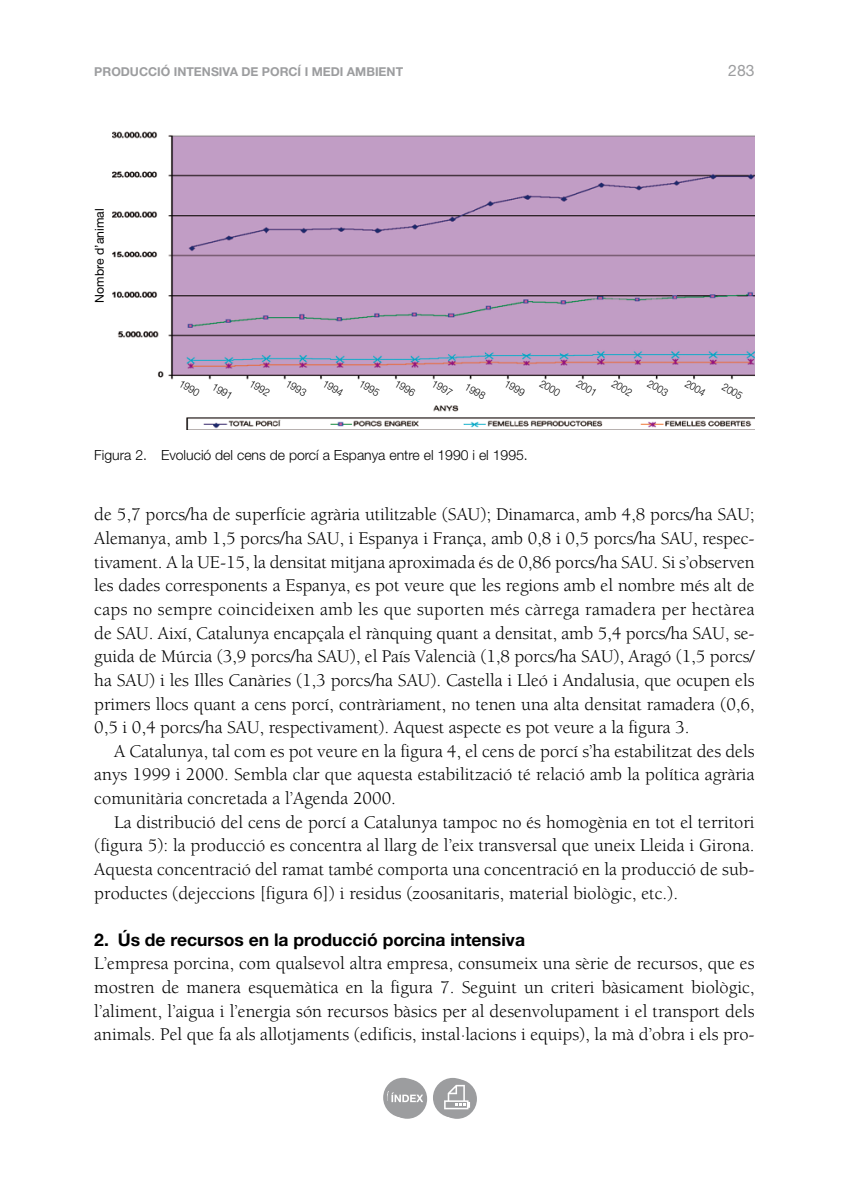
<style>
.page{position:relative;width:844px;height:1191px;background:#fff}
.page>*{position:absolute;margin:0;border:0;box-sizing:border-box;transform-origin:0 0}
.t1{font:18.38px/23.6px "Berkeley";color:#000;text-align:justify}
.t2{font:700 17.5px "Helvetica Neue";color:#000}
.t3{font:15.75px "Helvetica Neue";color:#9c9d9f}
.t4{font:300 14px "Helvetica Neue";color:#000}
.t5{font:700 12.25px "Helvetica Neue";color:#9c9d9f}
.t6{font:12.25px "Helvetica Neue";color:#000}
.t7{font:300 10.5px "Helvetica Neue";color:#000;scale:.93 1}
</style>
<div class="page">
<svg style="left:383px;top:1077px;width:40px;height:40px"></svg>
<div style="left:433px;top:1078px;width:39px;height:39px;background:#9c9d9f;border-radius:50%"></div>
<div style="left:387px;top:1079px;width:40px;height:39px;background:#9c9d9f;border-radius:50%"></div>
<svg style="left:387px;top:1091px;width:36px;height:11px"></svg>
<div style="left:437px;top:1079px;width:40px;height:39px;background:#9c9d9f;border-radius:50%"></div>
<svg style="left:439px;top:1083px;width:31px;height:26px"></svg>
<img style="left:113px;top:131px;width:641px;height:298px">
<p class="t5" style="left:94px;top:64px;width:10px">pro</p>
<p class="t5" style="left:121px;top:64px;width:18px">ducció</p>
<p class="t5" style="left:174px;top:64px;width:45px">intensiva</p>
<p class="t5" style="left:241px;top:64px;width:30px">de porcí</p>
<p class="t5" style="left:304px;top:64px;width:51px">i medi ambi</p>
<p class="t5" style="left:378px;top:64px;width:26px">ent</p>
<p class="t3" style="left:728px;top:61px;width:28px">283</p>
<p class="t6" style="left:92px;top:302px;width:95px;rotate:-90deg">Nombre d’animal</p>
<p class="t7" style="left:183px;top:377px;width:25px;rotate:30deg">1990</p>
<p class="t7" style="left:216px;top:380px;width:25px;rotate:30deg">1991</p>
<p class="t7" style="left:253px;top:377px;width:25px;rotate:30deg">1992</p>
<p class="t7" style="left:290px;top:377px;width:25px;rotate:30deg">1993</p>
<p class="t7" style="left:327px;top:377px;width:25px;rotate:30deg">1994</p>
<p class="t7" style="left:363px;top:377px;width:25px;rotate:30deg">1995</p>
<p class="t7" style="left:398px;top:377px;width:25px;rotate:30deg">1996</p>
<p class="t7" style="left:436px;top:377px;width:25px;rotate:30deg">1997</p>
<p class="t7" style="left:469px;top:380px;width:25px;rotate:30deg">1998</p>
<p class="t7" style="left:508px;top:377px;width:25px;rotate:30deg">1999</p>
<p class="t7" style="left:543px;top:377px;width:25px;rotate:30deg">2000</p>
<p class="t7" style="left:580px;top:377px;width:25px;rotate:30deg">2001</p>
<p class="t7" style="left:615px;top:377px;width:25px;rotate:30deg">2002</p>
<p class="t7" style="left:651px;top:377px;width:25px;rotate:30deg">2003</p>
<p class="t7" style="left:689px;top:377px;width:25px;rotate:30deg">2004</p>
<p class="t7" style="left:726px;top:380px;width:25px;rotate:30deg">2005</p>
<p class="t4" style="left:94px;top:447px;width:435px">Figura 2. Evolució del cens de porcí a Espanya entre el 1990 i el 1995.</p>
<p class="t1" style="left:94px;top:503px;width:661px">de 5,7 porcs/ha de superfície agrària utilitzable (SAU); Dinamarca, amb 4,8 porcs/ha SAU; Alemanya, amb 1,5 porcs/ha SAU, i Espanya i França, amb 0,8 i 0,5 porcs/ha SAU, respec&shy;tivament. A la UE-15, la densitat mitjana aproximada és de 0,86 porcs/ha SAU. Si s’observen les dades corresponents a Espanya, es pot veure que les regions amb el nombre més alt de caps no sempre coincideixen amb les que suporten més càrrega ramadera per hectàrea de SAU. Així, Catalunya encapçala el rànquing quant a densitat, amb 5,4 porcs/ha SAU, se&shy;guida de Múrcia (3,9 porcs/ha SAU), el País Valencià (1,8 porcs/ha SAU), Aragó (1,5 porcs/ ha SAU) i les Illes Canàries (1,3 porcs/ha SAU). Castella i Lleó i Andalusia, que ocupen els primers llocs quant a cens porcí, contràriament, no tenen una alta densitat ramadera (0,6, 0,5 i 0,4 porcs/ha SAU, respectivament). Aquest aspecte es pot veure a la figura 3.</p>
<p class="t1" style="left:94px;top:739px;width:661px;text-indent:20px">A Catalunya, tal com es pot veure en la figura 4, el cens de porcí s’ha estabilitzat des dels anys 1999 i 2000. Sembla clar que aquesta estabilització té relació amb la política agrària comunitària concretada a l’Agenda 2000.</p>
<p class="t1" style="left:94px;top:810px;width:661px;text-indent:20px">La distribució del cens de porcí a Catalunya tampoc no és homogènia en tot el territori (figura 5): la producció es concentra al llarg de l’eix transversal que uneix Lleida i Girona.<br>Aquesta concentració del ramat també comporta una concentració en la producció de sub&shy;productes (dejeccions [figura 6]) i residus (zoosanitaris, material biològic, etc.).</p>
<p class="t2" style="left:94px;top:928px;width:432px">2. Ús de recursos en la producció porcina intensiva</p>
<p class="t1" style="left:94px;top:952px;width:661px">L’empresa porcina, com qualsevol altra empresa, consumeix una sèrie de recursos, que es mostren de manera esquemàtica en la figura 7. Seguint un criteri bàsicament biològic, l’aliment, l’aigua i l’energia són recursos bàsics per al desenvolupament i el transport dels animals. Pel que fa als allotjaments (edificis, instal·lacions i equips), la mà d’obra i els pro-</p>
</div>
